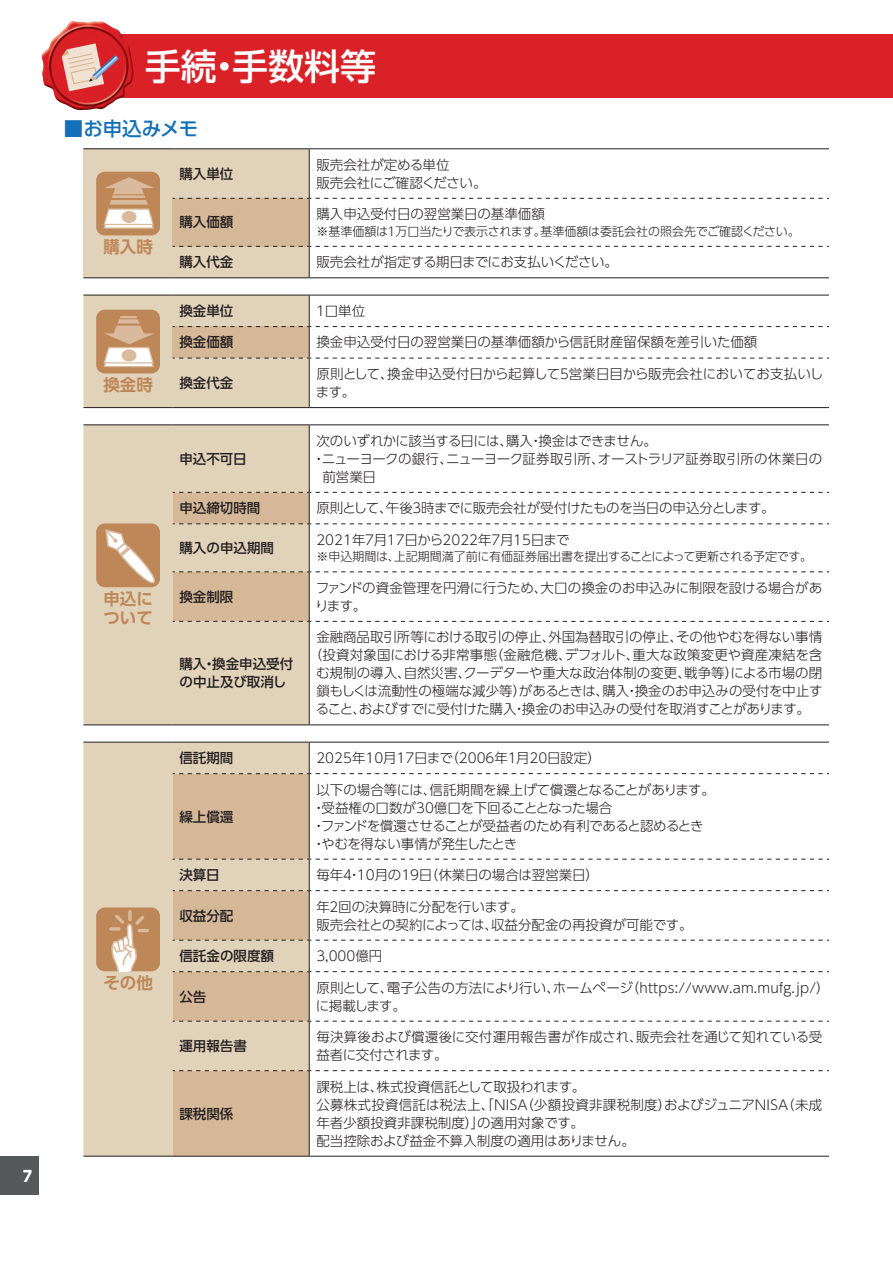
<style>
.page{position:relative;width:893px;height:1263px;background:#fff}
.page>*{position:absolute;margin:0;border:0;box-sizing:border-box;transform-origin:0 0}
.t1{font:500 36px "UD Shin Go Pro";color:#fff}
.t2{font:500 19.5px "UD Shin Go Pro";letter-spacing:-.005em;color:#1471b9}
.t3{font:700 16.5px/19.5px "UD Shin Go Pro De";color:#be8757}
.t4{font:800 15px "UD Shin Go Pro";color:#fff;scale:.9 1}
.t5{font:300 13.5px/18px "UD Shin Go Pro";letter-spacing:-.005em;color:#231f20}
.t6{font:500 13.5px/18px "UD Shin Go Pro";color:#231f20}
.t7{font:300 13.5px/18px "UD Shin Go Pro";letter-spacing:.015em;color:#231f20}
.t8{font:300 13.5px "UD Shin Go Pro";letter-spacing:-.03em;color:#231f20}
.t9{font:300 13.5px "UD Shin Go Pro";letter-spacing:-.035em;color:#231f20}
.t10{font:300 12px "UD Shin Go Pro";letter-spacing:-.02em;color:#231f20}
</style>
<div class="page">
<div style="left:0;top:1157px;width:38px;height:38px;background:#57585a"></div>
<div style="left:83px;top:149px;width:90px;height:129px;background:#e1d2ba"></div>
<hr style="left:83px;top:148px;width:90px;height:1px;background:#231f20">
<hr style="left:83px;top:277px;width:90px;height:1px;background:#231f20">
<hr style="left:173px;top:148px;width:136px;height:1px;background:#231f20">
<hr style="left:309px;top:148px;width:520px;height:1px;background:#231f20">
<svg style="left:173px;top:149px;width:656px;height:129px"></svg>
<div style="left:96px;top:172px;width:64px;height:63px;background:#be8757;border-radius:9px"></div>
<svg style="left:103px;top:177px;width:51px;height:52px"></svg>
<svg style="left:83px;top:295px;width:746px;height:113px"></svg>
<div style="left:83px;top:425px;width:226px;height:299px;background:#e1d2ba"></div>
<hr style="left:83px;top:424px;width:90px;height:1px;background:#231f20">
<hr style="left:83px;top:724px;width:90px;height:1px;background:#231f20">
<hr style="left:173px;top:424px;width:136px;height:1px;background:#231f20">
<hr style="left:309px;top:424px;width:520px;height:1px;background:#231f20">
<hr style="left:309px;top:425px;width:1px;height:67px;background:#231f20">
<hr style="left:309px;top:622px;width:1px;height:102px;background:#231f20">
<hr style="left:173px;top:724px;width:136px;height:1px;background:#231f20">
<hr style="left:309px;top:724px;width:520px;height:1px;background:#231f20">
<svg style="left:173px;top:492px;width:656px;height:130px"></svg>
<div style="left:96px;top:523px;width:64px;height:64px;background:#be8757;border-radius:9px"></div>
<svg style="left:104px;top:528px;width:56px;height:63px"></svg>
<div style="left:83px;top:743px;width:226px;height:413px;background:#e1d2ba"></div>
<svg style="left:173px;top:774px;width:136px;height:382px;background:#d7bea1"></svg>
<hr style="left:83px;top:742px;width:90px;height:1px;background:#231f20">
<hr style="left:83px;top:1156px;width:90px;height:1px;background:#231f20">
<hr style="left:173px;top:742px;width:136px;height:1px;background:#231f20">
<hr style="left:309px;top:742px;width:520px;height:1px;background:#231f20">
<hr style="left:309px;top:742px;width:1px;height:31px;background:#231f20">
<hr style="left:309px;top:774px;width:1px;height:85px;background:#231f20">
<hr style="left:309px;top:859px;width:1px;height:31px;background:#231f20">
<hr style="left:309px;top:891px;width:1px;height:49px;background:#231f20">
<hr style="left:309px;top:940px;width:1px;height:31px;background:#231f20">
<hr style="left:309px;top:972px;width:1px;height:49px;background:#231f20">
<hr style="left:309px;top:1021px;width:1px;height:49px;background:#231f20">
<hr style="left:309px;top:1071px;width:1px;height:85px;background:#231f20">
<hr style="left:173px;top:1156px;width:136px;height:1px;background:#231f20">
<hr style="left:309px;top:1156px;width:520px;height:1px;background:#231f20">
<svg style="left:173px;top:773px;width:656px;height:1px"></svg>
<svg style="left:173px;top:859px;width:656px;height:1px"></svg>
<svg style="left:173px;top:890px;width:656px;height:1px"></svg>
<svg style="left:173px;top:940px;width:656px;height:1px"></svg>
<svg style="left:173px;top:971px;width:656px;height:1px"></svg>
<svg style="left:173px;top:1021px;width:656px;height:1px"></svg>
<svg style="left:173px;top:1070px;width:656px;height:1px"></svg>
<div style="left:96px;top:907px;width:64px;height:64px;background:#be8757;border-radius:9px"></div>
<svg style="left:128px;top:910px;width:4px;height:11px"></svg>
<svg style="left:111px;top:914px;width:38px;height:57px"></svg>
<div style="left:83px;top:34px;width:810px;height:64px;background:#da2128"></div>
<img style="left:42px;top:21px;width:92px;height:90px">
<svg style="left:62px;top:43px;width:57px;height:48px"></svg>
<p class="t4" style="left:23px;top:1163px;width:11px">7</p>
<h1 class="t1" style="left:145px;top:37px;width:233px">手続・手数料等</h1>
<h2 class="t2" style="left:64px;top:112px;width:136px">■お申込みメモ</h2>
<p class="t3" style="left:103px;top:236px;width:51px">購入時</p>
<p class="t3" style="left:103px;top:374px;width:51px">換金時</p>
<p class="t3" style="left:103px;top:588px;width:51px">申込について</p>
<p class="t3" style="left:103px;top:972px;width:51px">その他</p>
<p class="t6" style="left:179px;top:164px;width:55px">購入単位</p>
<p class="t5" style="left:316px;top:155px;width:172px">販売会社が定める単位<br>販売会社にご確認ください。</p>
<p class="t6" style="left:179px;top:213px;width:55px">購入価額</p>
<p class="t5" style="left:316px;top:205px;width:230px">購入申込受付日の翌営業日の基準価額</p>
<p class="t10" style="left:316px;top:222px;width:485px">※基準価額は１万口当たりで表示されます。基準価額は委託会社の照会先でご確認ください。</p>
<p class="t6" style="left:179px;top:253px;width:55px">購入代金</p>
<p class="t5" style="left:316px;top:253px;width:303px">販売会社が指定する期日までにお支払いください。</p>
<p class="t6" style="left:179px;top:301px;width:55px">換金単位</p>
<p class="t5" style="left:314px;top:301px;width:53px">１口単位</p>
<p class="t6" style="left:179px;top:333px;width:55px">換金価額</p>
<p class="t5" style="left:316px;top:333px;width:442px">換金申込受付日の翌営業日の基準価額から信託財産留保額を差引いた価額</p>
<p class="t6" style="left:179px;top:373px;width:55px">換金代金</p>
<p class="t5" style="left:316px;top:364px;width:509px">原則として、換金申込受付日から起算して５営業日目から販売会社においてお支払いします。</p>
<p class="t6" style="left:179px;top:449px;width:69px">申込不可日</p>
<p class="t9" style="left:316px;top:430px;width:342px">次のいずれかに該当する日には、購入・換金はできません。</p>
<p class="t5" style="left:312px;top:449px;width:511px">・ニューヨークの銀行、ニューヨーク証券取引所、オーストラリア証券取引所の休業日の</p>
<p class="t5" style="left:322px;top:467px;width:55px">前営業日</p>
<p class="t6" style="left:179px;top:499px;width:82px">申込締切時間</p>
<p class="t8" style="left:316px;top:497px;width:460px">原則として、午後３時までに販売会社が受付けたものを当日の申込分とします。</p>
<p class="t6" style="left:179px;top:538px;width:96px">購入の申込期間</p>
<p class="t5" style="left:316px;top:530px;width:255px">2021年７月17日から2022年７月15日まで</p>
<p class="t10" style="left:316px;top:547px;width:497px">※申込期間は、上記期間満了前に有価証券届出書を提出することによって更新される予定です。</p>
<p class="t6" style="left:179px;top:587px;width:55px">換金制限</p>
<p class="t5" style="left:315px;top:578px;width:509px">ファンドの資金管理を円滑に行うため、大口の換金のお申込みに制限を設ける場合があります。</p>
<p class="t6" style="left:179px;top:655px;width:115px">購入・換金申込受付の中止及び取消し</p>
<p class="t5" style="left:309px;top:628px;width:515px;text-align:center">金融商品取引所等における取引の停止、外国為替取引の停止、その他やむを得ない事情（投資対象国における非常事態（金融危機、デフォルト、重大な政策変更や資産凍結を含む規制の導入、自然災害、クーデターや重大な政治体制の変更、戦争等）による市場の閉鎖もしくは流動性の極端な減少等）があるときは、購入・換金のお申込みの受付を中止すること、およびすでに受付けた購入・換金のお申込みの受付を取消すことがあります。</p>
<p class="t6" style="left:179px;top:748px;width:55px">信託期間</p>
<p class="t5" style="left:316px;top:748px;width:286px">2025年10月17日まで（2006年１月20日設定）</p>
<p class="t6" style="left:179px;top:807px;width:55px">繰上償還</p>
<p class="t5" style="left:312px;top:780px;width:404px;text-indent:4px">以下の場合等には、信託期間を繰上げて償還となることがあります。・受益権の口数が30億口を下回ることとなった場合<br>・ファンドを償還させることが受益者のため有利であると認めるとき・やむを得ない事情が発生したとき</p>
<p class="t6" style="left:179px;top:865px;width:42px">決算日</p>
<p class="t5" style="left:316px;top:865px;width:284px">毎年４・10月の19日（休業日の場合は翌営業日）</p>
<p class="t6" style="left:179px;top:906px;width:55px">収益分配</p>
<p class="t5" style="left:316px;top:897px;width:378px">年２回の決算時に分配を行います。<br>販売会社との契約によっては、収益分配金の再投資が可能です。</p>
<p class="t6" style="left:179px;top:946px;width:96px">信託金の限度額</p>
<p class="t5" style="left:316px;top:946px;width:68px">3,000億円</p>
<p class="t6" style="left:179px;top:987px;width:28px">公告</p>
<p class="t7" style="left:316px;top:978px;width:515px">原則として、電子公告の方法により行い、ホームページ（https://www.am.mufg.jp/）に掲載します。</p>
<p class="t6" style="left:179px;top:1036px;width:69px">運用報告書</p>
<p class="t5" style="left:316px;top:1027px;width:507px">毎決算後および償還後に交付運用報告書が作成され、販売会社を通じて知れている受益者に交付されます。</p>
<p class="t6" style="left:179px;top:1104px;width:55px">課税関係</p>
<p class="t5" style="left:316px;top:1077px;width:507px">課税上は、株式投資信託として取扱われます。<br>公募株式投資信託は税法上、「ＮＩＳＡ（少額投資非課税制度）およびジュニアＮＩＳＡ（未成年者少額投資非課税制度）」の適用対象です。<br>配当控除および益金不算入制度の適用はありません。</p>
</div>
